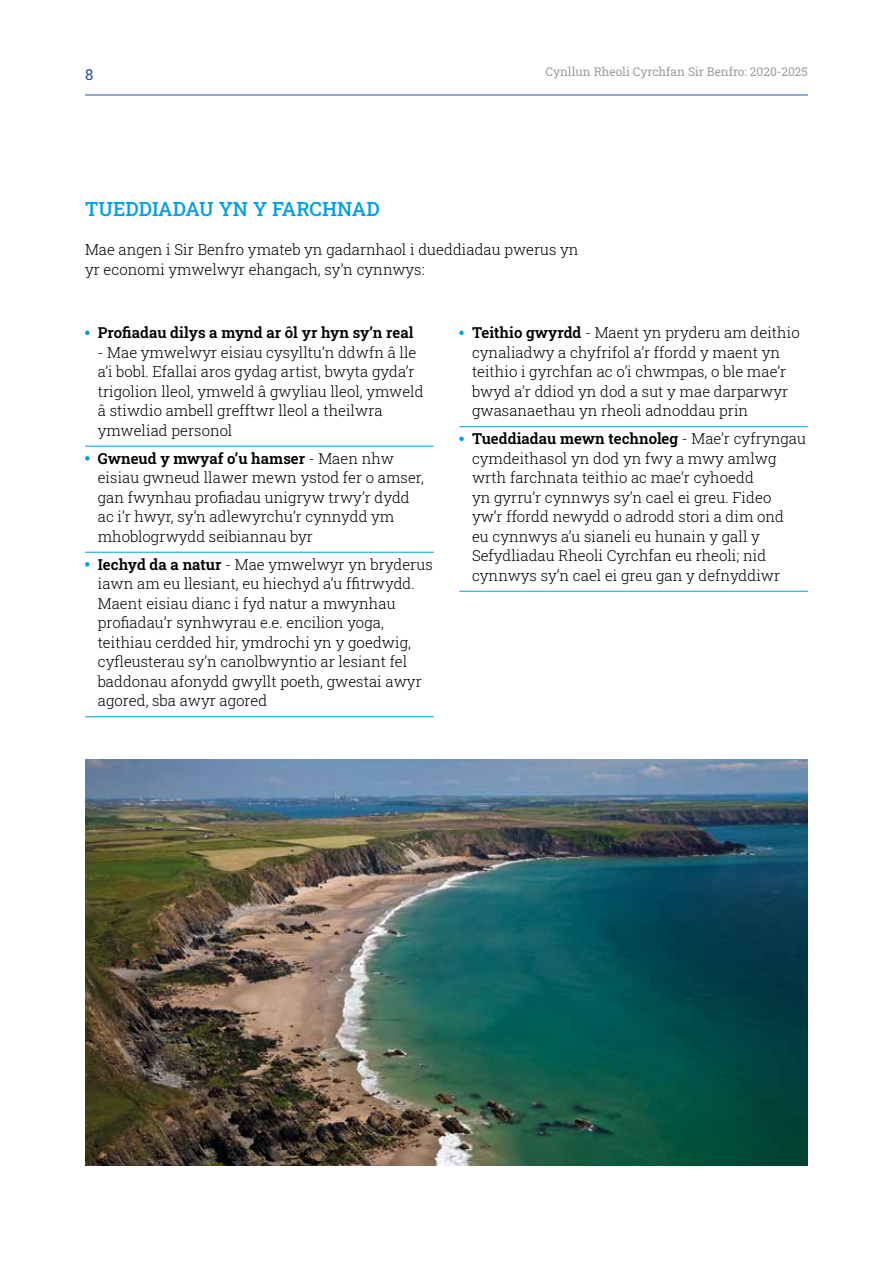
<style>
.page{position:relative;width:893px;height:1263px;background:#fff}
.page>*{position:absolute;margin:0;border:0;box-sizing:border-box;transform-origin:0 0}
.t1{font:500 19.5px "Roboto Slab";color:#009fe3}
.t2{font:300 15px/19.5px "Roboto Slab";color:#000}
.t3{font:600 15px "Roboto Slab";color:#000}
.t4{font:15px "Roboto Slab";color:#29509e}
.t5{font:12px "Roboto Slab";color:#9d9d9c}
.s1{font-weight:600}
</style>
<div class="page">
<hr style="left:85px;top:95px;width:723px;height:1px;background:#29509e">
<hr style="left:85px;top:446px;width:349px;height:1px;background:#009fe3">
<hr style="left:85px;top:552px;width:349px;height:1px;background:#009fe3">
<hr style="left:85px;top:716px;width:349px;height:1px;background:#009fe3">
<svg style="left:85px;top:331px;width:5px;height:4px"></svg>
<svg style="left:85px;top:456px;width:5px;height:5px"></svg>
<svg style="left:85px;top:562px;width:5px;height:5px"></svg>
<hr style="left:459px;top:426px;width:349px;height:1px;background:#009fe3">
<hr style="left:459px;top:591px;width:349px;height:1px;background:#009fe3">
<svg style="left:459px;top:331px;width:5px;height:4px"></svg>
<svg style="left:459px;top:437px;width:5px;height:4px"></svg>
<img style="left:85px;top:759px;width:723px;height:406px">
<p class="t4" style="left:85px;top:64px;width:10px">8</p>
<p class="t5" style="left:545px;top:64px;width:264px">Cynllun Rheoli Cyrchfan Sir Benfro: 2020-2025</p>
<h1 class="t1" style="left:85px;top:196px;width:296px">TUEDDIADAU YN Y FARCHNAD</h1>
<p class="t2" style="left:85px;top:239px;width:495px">Mae angen i Sir Benfro ymateb yn gadarnhaol i dueddiadau pwerus yn yr economi ymwelwyr ehangach, sy’n cynnwys:</p>
<p class="t3" style="left:98px;top:322px;width:317px">Profiadau dilys a mynd ar ôl yr hyn sy’n real</p>
<p class="t2" style="left:98px;top:342px;width:327px">- Mae ymwelwyr eisiau cysylltu’n ddwfn â lle a’i bobl. Efallai aros gydag artist, bwyta gyda’r trigolion lleol, ymweld â gwyliau lleol, ymweld â stiwdio ambell grefftwr lleol a theilwra ymweliad personol</p>
<p class="t2" style="left:98px;top:448px;width:328px"><span class="s1">Gwneud y mwyaf o’u hamser</span> - Maen nhw eisiau gwneud llawer mewn ystod fer o amser, gan fwynhau profiadau unigryw trwy’r dydd ac i’r hwyr, sy’n adlewyrchu’r cynnydd ym mhoblogrwydd seibiannau byr</p>
<p class="t2" style="left:98px;top:554px;width:336px"><span class="s1">Iechyd da a natur</span> - Mae ymwelwyr yn bryderus iawn am eu llesiant, eu hiechyd a’u ffitrwydd.<br>Maent eisiau dianc i fyd natur a mwynhau profiadau’r synhwyrau e.e. encilion yoga, teithiau cerdded hir, ymdrochi yn y goedwig, cyfleusterau sy’n canolbwyntio ar lesiant fel baddonau afonydd gwyllt poeth, gwestai awyr agored, sba awyr agored</p>
<p class="t2" style="left:472px;top:322px;width:329px"><span class="s1">Teithio gwyrdd</span> - Maent yn pryderu am deithio cynaliadwy a chyfrifol a’r ffordd y maent yn teithio i gyrchfan ac o’i chwmpas, o ble mae’r bwyd a’r ddiod yn dod a sut y mae darparwyr gwasanaethau yn rheoli adnoddau prin</p>
<p class="t2" style="left:472px;top:428px;width:335px"><span class="s1">Tueddiadau mewn technoleg</span> - Mae’r cyfryngau cymdeithasol yn dod yn fwy a mwy amlwg wrth farchnata teithio ac mae’r cyhoedd<br>yn gyrru’r cynnwys sy’n cael ei greu. Fideo<br>yw’r ffordd newydd o adrodd stori a dim ond<br>eu cynnwys a’u sianeli eu hunain y gall y Sefydliadau Rheoli Cyrchfan eu rheoli; nid cynnwys sy’n cael ei greu gan y defnyddiwr</p>
</div>
